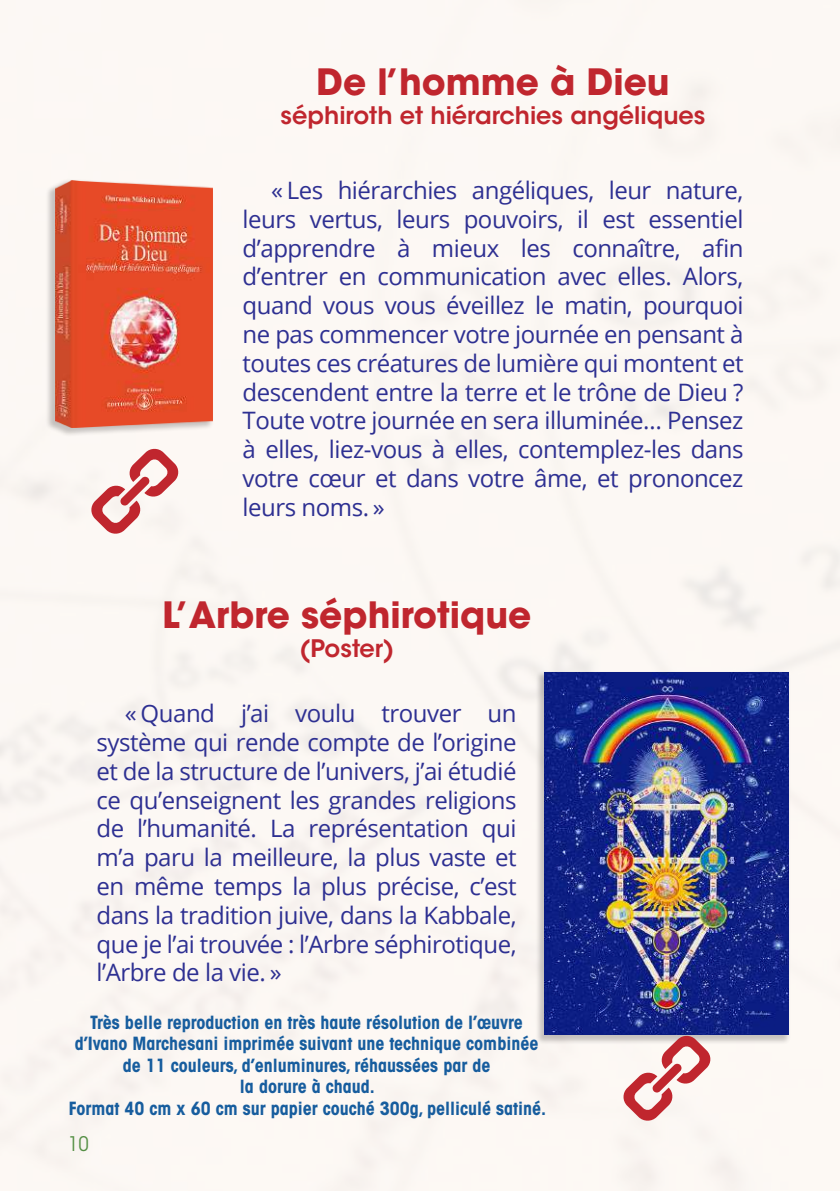
<style>
.page{position:relative;width:840px;height:1191px;background:#fff}
.page>*{position:absolute;margin:0;border:0;box-sizing:border-box;transform-origin:0 0}
.t1{font:700 36px "ITC Avant Garde Std";color:#c0262e}
.t2{font:24px/28.8px "Open Sans";letter-spacing:-.02em;color:#2e3092;text-align:justify}
.t3{font:600 24px "ITC Avant Garde Std";color:#c0262e}
.t4{font:condensed 20px "ITC Avant Garde Std";color:#548f44}
.t5{font:700 condensed 18px/21.6px "ITC Avant Garde Std";color:#175d9e;text-align:center}
</style>
<div class="page">
<div style="left:45px;top:179px;width:169px;height:258px;background:#231f20;opacity:.25"></div>
<img style="left:55px;top:181px;width:157px;height:246px">
<svg style="left:90px;top:447px;width:89px;height:88px"></svg>
<div style="left:534px;top:670px;width:256px;height:374px;background:#231f20;opacity:.25"></div>
<img style="left:544px;top:672px;width:244px;height:362px">
<svg style="left:622px;top:1034px;width:89px;height:88px"></svg>
<h1 class="t1" style="left:316px;top:58px;width:355px">De l’homme à Dieu</h1>
<p class="t3" style="left:280px;top:100px;width:426px">séphiroth et hiérarchies angéliques</p>
<p class="t2" style="left:242px;top:175px;width:502px;text-indent:28px">« Les hiérarchies angéliques, leur nature, leurs vertus, leurs pouvoirs, il est essentiel d’apprendre à mieux les connaître, afin d’entrer en communication avec elles. Alors, quand vous vous éveillez le matin, pourquoi ne pas commencer votre journée en pensant à toutes ces créatures de lumière qui montent et descendent entre la terre et le trône de Dieu ?<br>Toute votre journée en sera illuminée… Pensez à elles, liez-vous à elles, contemplez-les dans votre cœur et dans votre âme, et prononcez leurs noms. »</p>
<h1 class="t1" style="left:162px;top:592px;width:370px">L’Arbre séphirotique</h1>
<p class="t3" style="left:299px;top:633px;width:96px">(Poster)</p>
<p class="t2" style="left:96px;top:698px;width:421px;text-indent:28px">« Quand j’ai voulu trouver un système qui rende compte de l’origine et de la structure de l’univers, j’ai étudié ce qu’enseignent les grandes religions de l’humanité. La représentation qui m’a paru la meilleure, la plus vaste et en même temps la plus précise, c’est dans la tradition juive, dans la Kabbale, que je l’ai trouvée : l’Arbre séphirotique, l’Arbre de la vie. »</p>
<p class="t5" style="left:69px;top:1011px;width:478px">Très belle reproduction en très haute résolution de l’œuvre d’Ivano Marchesani imprimée suivant une technique combinée de 11 couleurs, d’enluminures, réhaussées par de<br>la dorure à chaud.<br>Format 40 cm x 60 cm sur papier couché 300g, pelliculé satiné.</p>
<p class="t4" style="left:68px;top:1131px;width:22px">10</p>
</div>
